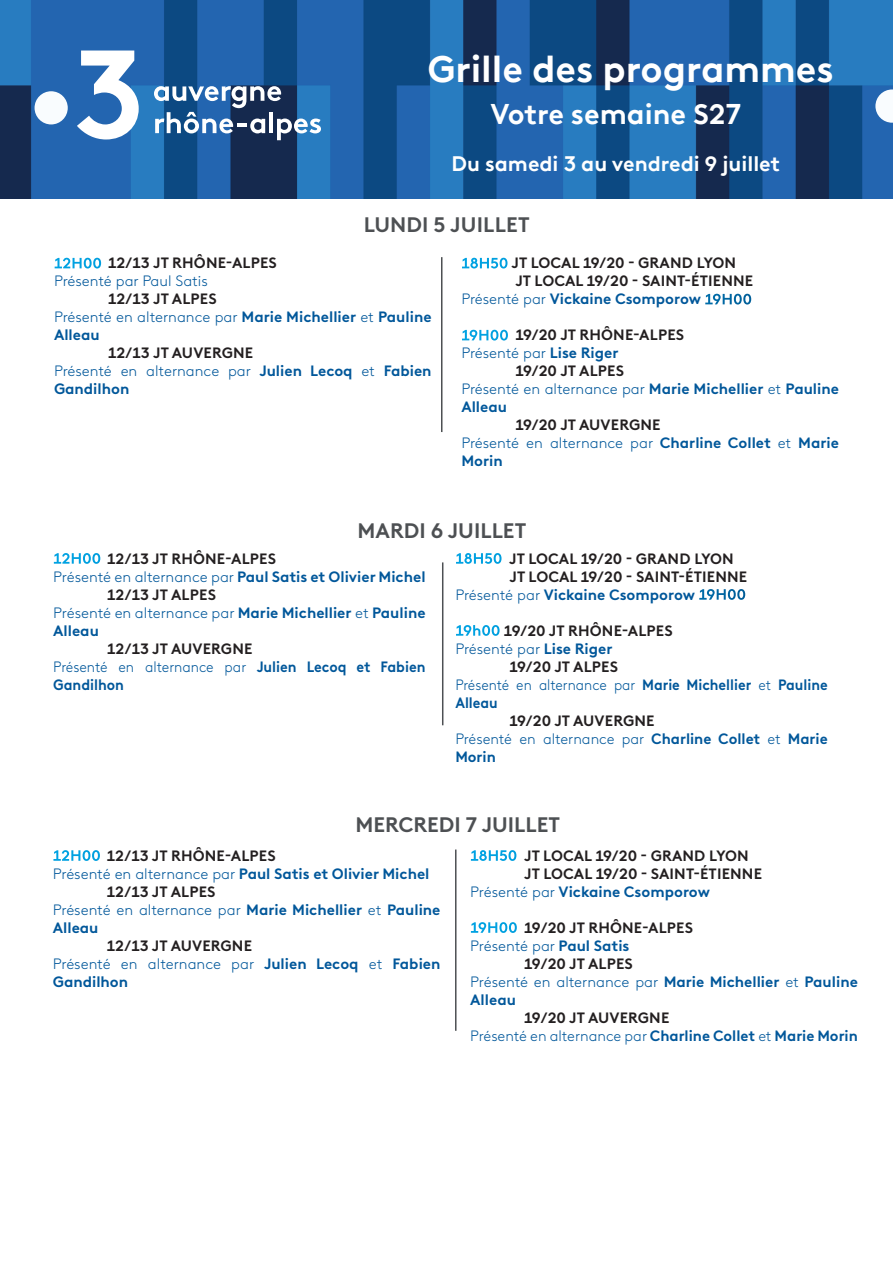
<style>
.page{position:relative;width:893px;height:1263px;background:#fff}
.page>*{position:absolute;margin:0;border:0;box-sizing:border-box;transform-origin:0 0}
.t1{font:700 37.5px "France TV Brown TT";color:#fff}
.t2{font:700 28.5px "France TV Brown TT";color:#fff}
.t3{font:700 21px "France TV Brown";color:#4d5053}
.t4{font:700 21px "France TV Brown TT";color:#fff}
.t5{font:700 15px/18px "France TV Brown";color:#01579a}
.t6{font:700 15px "France TV Brown";letter-spacing:.01em;color:#231f20}
.t7{font:300 15px/18px "France TV Brown";color:#01579a}
.t8{font:700 15px/18px "France TV Brown";color:#01579a;scale:.93 1}
.t9{font:700 15px/18px "France TV Brown";color:#01579a;scale:.94 1}
.s1{color:#fff}
.s2{font-weight:300}
.s3{font-weight:700}
</style>
<div class="page">
<img style="left:0;top:0;width:893px;height:199px">
<div style="left:35px;top:91px;width:33px;height:33px;background:#f9fcfe;border-radius:50%"></div>
<svg style="left:77px;top:51px;width:62px;height:88px"></svg>
<svg style="left:154px;top:86px;width:167px;height:54px"></svg>
<svg style="left:875px;top:89px;width:18px;height:34px"></svg>
<hr style="left:441px;top:257px;width:1px;height:175px;background:#4d5053">
<hr style="left:442px;top:562px;width:1px;height:163px;background:#4d5053">
<hr style="left:455px;top:849px;width:1px;height:182px;background:#4d5053">
<p class="t1" style="left:427px;top:40px;width:408px">Grille des programmes</p>
<p class="t2" style="left:490px;top:92px;width:252px">Votre semaine S27</p>
<p class="t4" style="left:452px;top:147px;width:330px">Du samedi 3 au vendredi 9 juillet</p>
<p class="t3" style="left:364px;top:208px;width:168px">LUNDI 5 JUILLET</p>
<p class="t6" style="left:54px;top:252px;width:224px"><span class="s1">12H00</span> 12/13 JT RHÔNE-ALPES</p>
<p class="t7" style="left:54px;top:271px;width:155px">Présenté par Paul Satis</p>
<p class="t6" style="left:108px;top:288px;width:110px">12/13 JT ALPES</p>
<p class="t5" style="left:54px;top:307px;width:379px"><span class="s2">Présenté en alternance par</span> Marie Michellier <span class="s2">et</span> Pauline<br>Alleau</p>
<p class="t6" style="left:108px;top:342px;width:147px">12/13 JT AUVERGNE</p>
<p class="t5" style="left:54px;top:361px;width:379px"><span class="s2">Présenté en alternance par</span> Julien Lecoq <span class="s2">et</span> Fabien<br>Gandilhon</p>
<p class="t6" style="left:461px;top:252px;width:276px"><span class="s1">18H50</span> JT LOCAL 19/20 - GRAND LYON</p>
<p class="t6" style="left:515px;top:270px;width:239px">JT LOCAL 19/20 - SAINT-ÉTIENNE</p>
<p class="t5" style="left:461px;top:289px;width:292px"><span class="s2">Présenté par</span> Vickaine Csomporow <span class="s1">19H00</span></p>
<p class="t6" style="left:461px;top:324px;width:224px"><span class="s1">19H00</span> 19/20 JT RHÔNE-ALPES</p>
<p class="t7" style="left:461px;top:343px;width:159px">Présenté par <span class="s3">Lise Riger</span></p>
<p class="t6" style="left:515px;top:360px;width:110px">19/20 JT ALPES</p>
<p class="t5" style="left:461px;top:379px;width:379px"><span class="s2">Présenté en alternance par</span> Marie Michellier <span class="s2">et</span> Pauline<br>Alleau</p>
<p class="t6" style="left:515px;top:414px;width:147px">19/20 JT AUVERGNE</p>
<p class="t7" style="left:461px;top:433px;width:379px">Présenté en alternance par <span class="s3">Charline Collet</span> et <span class="s3">Marie<br>Morin</span></p>
<p class="t3" style="left:358px;top:515px;width:170px">MARDI 6 JUILLET</p>
<p class="t6" style="left:53px;top:547px;width:224px"><span class="s1">12H00</span> 12/13 JT RHÔNE-ALPES</p>
<p class="t5" style="left:53px;top:566px;width:374px"><span class="s2">Présenté en alternance par</span> Paul Satis et Olivier Michel</p>
<p class="t6" style="left:107px;top:583px;width:110px">12/13 JT ALPES</p>
<p class="t5" style="left:53px;top:602px;width:374px"><span class="s2">Présenté en alternance par</span> Marie Michellier <span class="s2">et</span> Pauline<br>Alleau</p>
<p class="t6" style="left:107px;top:637px;width:147px">12/13 JT AUVERGNE</p>
<p class="t9" style="left:53px;top:656px;width:398px"><span class="s2">Présenté en alternance par</span> Julien Lecoq et Fabien<br>Gandilhon</p>
<p class="t6" style="left:455px;top:547px;width:280px"><span class="s1">18H50</span> JT LOCAL 19/20 - GRAND LYON</p>
<p class="t6" style="left:509px;top:565px;width:239px">JT LOCAL 19/20 - SAINT-ÉTIENNE</p>
<p class="t5" style="left:455px;top:584px;width:292px"><span class="s2">Présenté par</span> Vickaine Csomporow <span class="s1">19H00</span></p>
<p class="t6" style="left:455px;top:619px;width:219px"><span class="s1">19h00</span> 19/20 JT RHÔNE-ALPES</p>
<p class="t7" style="left:455px;top:639px;width:159px">Présenté par <span class="s3">Lise Riger</span></p>
<p class="t6" style="left:509px;top:655px;width:110px">19/20 JT ALPES</p>
<p class="t8" style="left:455px;top:674px;width:402px"><span class="s2">Présenté en alternance par</span> Marie Michellier <span class="s2">et</span> Pauline<br>Alleau</p>
<p class="t6" style="left:509px;top:709px;width:147px">19/20 JT AUVERGNE</p>
<p class="t7" style="left:455px;top:729px;width:374px">Présenté en alternance par <span class="s3">Charline Collet</span> et <span class="s3">Marie<br>Morin</span></p>
<p class="t3" style="left:355px;top:808px;width:206px">MERCREDI 7 JUILLET</p>
<p class="t6" style="left:53px;top:844px;width:224px"><span class="s1">12H00</span> 12/13 JT RHÔNE-ALPES</p>
<p class="t5" style="left:53px;top:863px;width:378px"><span class="s2">Présenté en alternance par</span> Paul Satis et Olivier Michel</p>
<p class="t6" style="left:107px;top:880px;width:110px">12/13 JT ALPES</p>
<p class="t5" style="left:53px;top:899px;width:389px"><span class="s2">Présenté en alternance par</span> Marie Michellier <span class="s2">et</span> Pauline<br>Alleau</p>
<p class="t6" style="left:107px;top:934px;width:147px">12/13 JT AUVERGNE</p>
<p class="t5" style="left:53px;top:953px;width:389px"><span class="s2">Présenté en alternance par</span> Julien Lecoq <span class="s2">et</span> Fabien<br>Gandilhon</p>
<p class="t6" style="left:470px;top:844px;width:280px"><span class="s1">18H50</span> JT LOCAL 19/20 - GRAND LYON</p>
<p class="t6" style="left:524px;top:862px;width:239px">JT LOCAL 19/20 - SAINT-ÉTIENNE</p>
<p class="t5" style="left:470px;top:881px;width:241px"><span class="s2">Présenté par</span> Vickaine Csomporow</p>
<p class="t6" style="left:470px;top:916px;width:224px"><span class="s1">19H00</span> 19/20 JT RHÔNE-ALPES</p>
<p class="t7" style="left:470px;top:936px;width:161px">Présenté par <span class="s3">Paul Satis</span></p>
<p class="t6" style="left:524px;top:952px;width:110px">19/20 JT ALPES</p>
<p class="t5" style="left:470px;top:971px;width:389px"><span class="s2">Présenté en alternance par</span> Marie Michellier <span class="s2">et</span> Pauline<br>Alleau</p>
<p class="t6" style="left:524px;top:1006px;width:147px">19/20 JT AUVERGNE</p>
<p class="t7" style="left:470px;top:1026px;width:389px">Présenté en alternance par <span class="s3">Charline Collet</span> et <span class="s3">Marie Morin</span></p>
</div>
